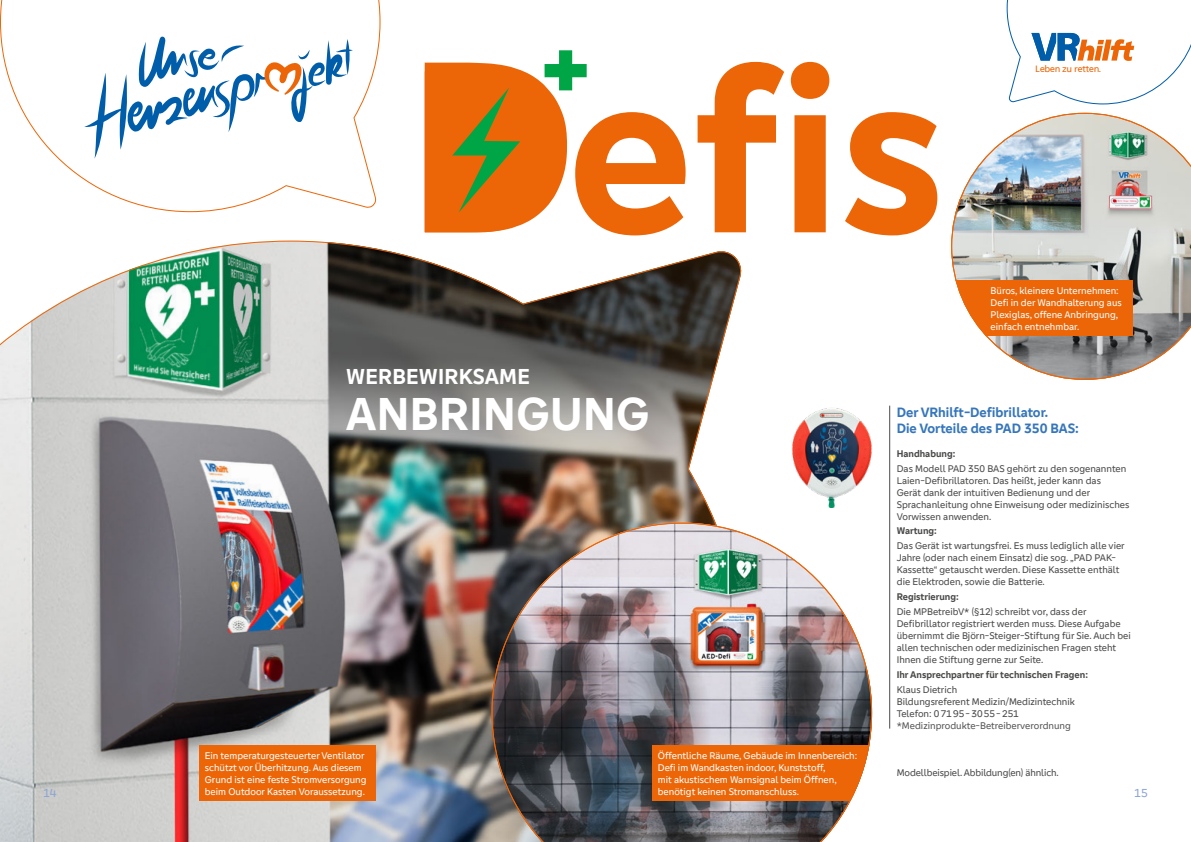
<style>
.page{position:relative;width:1191px;height:842px;background:#fff}
.page>*{position:absolute;margin:0;border:0;box-sizing:border-box;transform-origin:0 0}
.t1{font:700 240.3px "Genos GFG";color:#ec6608}
.t2{font:700 47.7px "Genos GFG";letter-spacing:.01em;color:#fff}
.t3{font:700 22.4px "Genos GFG";letter-spacing:.01em;color:#fff}
.t4{font:700 14px/16.8px "Genos GFG";color:#3576bb}
.t5{font:12px "Genos GFG";color:#8da6d6}
.t6{font:10px/12px "Genos GFG";color:#4a4a49}
.t7{font:10px/12px "Genos GFG";color:#fff}
.t8{font:700 10px "Genos GFG";color:#4a4a49}
.t9{font:10px "Genos GFG";color:#575756}
.t10{font:9.1px "Frutiger VR";color:#ec6608}
</style>
<div class="page">
<svg style="left:0;top:0;width:381px;height:213px"></svg>
<hr style="left:889px;top:406px;width:1px;height:323px;background:#4a4a49">
<svg style="left:84px;top:36px;width:269px;height:123px"></svg>
<img style="left:951px;top:113px;width:240px;height:267px">
<img style="left:792px;top:408px;width:80px;height:99px">
<svg style="left:425px;top:50px;width:161px;height:182px"></svg>
<img style="left:0;top:240px;width:742px;height:602px">
<img style="left:491px;top:523px;width:381px;height:319px">
<div style="left:199px;top:745px;width:176px;height:55px;background:#ec6608"></div>
<svg style="left:1006px;top:0;width:185px;height:105px"></svg>
<h1 class="t1" style="left:408px;top:11px;width:538px">Defis</h1>
<h3 class="t3" style="left:346px;top:363px;width:185px">WERBEWIRKSAME</h3>
<p class="t10" style="left:1035px;top:63px;width:67px">Leben zu retten.</p>
<p class="t7" style="left:990px;top:285px;width:133px">Büros, kleinere Unternehmen:<br>Defi in der Wandhalterung aus<br>Plexiglas, offene Anbringung, einfach entnehmbar.</p>
<h2 class="t2" style="left:346px;top:386px;width:305px">ANBRINGUNG</h2>
<h3 class="t4" style="left:896px;top:404px;width:184px">Der VRhilft-Defibrillator.<br>Die Vorteile des PAD 350 BAS:</h3>
<p class="t8" style="left:896px;top:447px;width:60px">Handhabung:</p>
<p class="t6" style="left:896px;top:462px;width:234px">Das Modell PAD 350 BAS gehört zu den sogenannten Laien-Defibrillatoren. Das heißt, jeder kann das<br>Gerät dank der intuitiven Bedienung und der Sprachanleitung ohne Einweisung oder medizinisches Vorwissen anwenden.</p>
<p class="t8" style="left:896px;top:525px;width:42px">Wartung:</p>
<p class="t6" style="left:896px;top:540px;width:229px">Das Gerät ist wartungsfrei. Es muss lediglich alle vier Jahre (oder nach einem Einsatz) die sog. „PAD PAK-Kassette“ getauscht werden. Diese Kassette enthält die Elektroden, sowie die Batterie.</p>
<p class="t8" style="left:896px;top:591px;width:63px">Registrierung:</p>
<p class="t6" style="left:896px;top:605px;width:236px">Die MPBetreibV* (§12) schreibt vor, dass der Defibrillator registriert werden muss. Diese Aufgabe übernimmt die Björn-Steiger-Stiftung für Sie. Auch bei allen technischen oder medizinischen Fragen steht Ihnen die Stiftung gerne zur Seite.</p>
<p class="t8" style="left:896px;top:668px;width:193px">Ihr Ansprechpartner für technischen Fragen:</p>
<p class="t6" style="left:896px;top:683px;width:180px">Klaus Dietrich<br>Bildungsreferent Medizin/Medizintechnik<br>Telefon: 07195-3055-251</p>
<p class="t9" style="left:896px;top:719px;width:176px">*Medizinprodukte-Betreiberverordnung</p>
<p class="t7" style="left:658px;top:749px;width:201px">Öffentliche Räume, Gebäude im Innenbereich:<br>Defi im Wandkasten indoor, Kunststoff,<br>mit akustischem Warnsignal beim Öffnen, benötigt keinen Stromanschluss.</p>
<p class="t7" style="left:205px;top:749px;width:163px">Ein temperaturgesteuerter Ventilator schützt vor Überhitzung. Aus diesem Grund ist eine feste Stromversorgung beim Outdoor Kasten Voraussetzung.</p>
<p class="t6" style="left:896px;top:766px;width:163px">Modellbeispiel. Abbildung(en) ähnlich.</p>
<p class="t5" style="left:43px;top:786px;width:15px">14</p>
<p class="t5" style="left:1134px;top:786px;width:15px">15</p>
</div>
